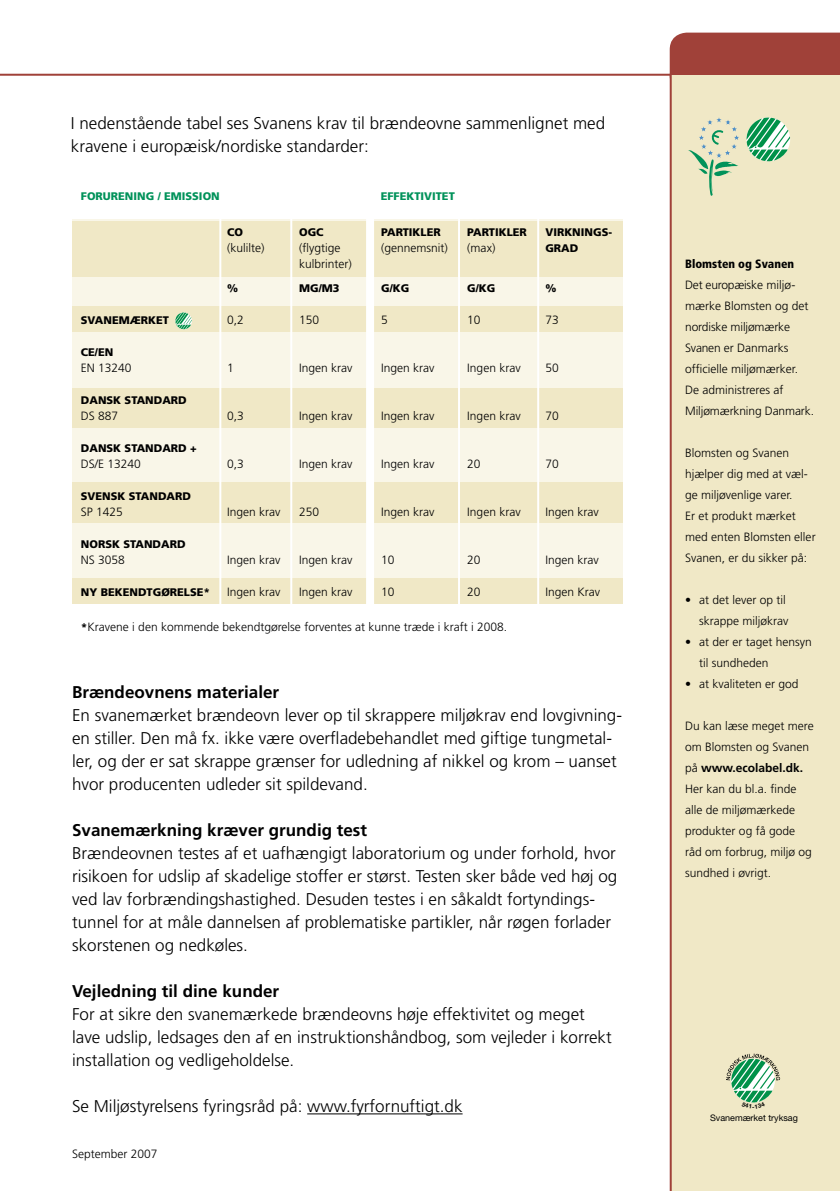
<style>
.page{position:relative;width:840px;height:1191px;background:#fff}
.page>*{position:absolute;margin:0;border:0;box-sizing:border-box;transform-origin:0 0}
.t1{font:300 17px/23px "Frutiger";color:#000}
.t2{font:700 17px "Frutiger";color:#000}
.t3{font:300 12px/21px "Frutiger";color:#000}
.t4{font:900 condensed 12px "Frutiger";color:#000}
.t5{font:900 11px "Frutiger";color:#000}
.t6{font:900 11px "Frutiger";color:#00925a}
.t7{font:9px "Helvetica Neue";color:#000}
.s1{font-weight:900;font-size:11px}
.s2{font-weight:700}
</style>
<div class="page">
<div style="left:72px;top:220px;width:550px;height:384px;background:#f9f6e8"></div>
<div style="left:72px;top:482px;width:550px;height:41px;background:#f0e8c6"></div>
<div style="left:72px;top:388px;width:550px;height:40px;background:#f0e8c6"></div>
<div style="left:72px;top:306px;width:550px;height:25px;background:#f0e8c6"></div>
<div style="left:72px;top:221px;width:550px;height:55px;background:#f0e8c6"></div>
<div style="left:669px;top:33px;width:170px;height:41px;background:#a04139"></div>
<hr style="left:307px;top:1113px;width:155px;height:1px;background:#000">
<svg style="left:175px;top:312px;width:17px;height:17px"></svg>
<hr style="left:0;top:74px;width:839px;height:2px;background:#a04139">
<div style="left:669px;top:75px;width:170px;height:1116px;background:#f0e8c6"></div>
<svg style="left:688px;top:117px;width:50px;height:79px"></svg>
<svg style="left:746px;top:117px;width:43px;height:44px"></svg>
<hr style="left:669px;top:74px;width:2px;height:1117px;background:#a04139">
<div style="left:72px;top:578px;width:550px;height:26px;background:#f0e8c6"></div>
<hr style="left:219px;top:219px;width:2px;height:400px;background:#fff">
<hr style="left:290px;top:217px;width:2px;height:399px;background:#fff">
<div style="left:366px;top:187px;width:8px;height:440px;background:#fff"></div>
<hr style="left:458px;top:216px;width:2px;height:402px;background:#fff">
<hr style="left:537px;top:214px;width:2px;height:404px;background:#fff">
<svg style="left:726px;top:1053px;width:53px;height:50px"></svg>
<h1 class="t1" style="left:71px;top:112px;width:535px">I nedenstående tabel ses Svanens krav til brændeovne sammenlignet med kravene i europæisk/nordiske standarder:</h1>
<p class="t6" style="left:380px;top:190px;width:75px">EFFEKTIVITET</p>
<p class="t6" style="left:81px;top:190px;width:140px">FORURENING / EMISSION</p>
<p class="t5" style="left:227px;top:225px;width:17px">CO</p>
<p class="t5" style="left:299px;top:225px;width:26px">OG C</p>
<p class="t5" style="left:381px;top:225px;width:61px">PARTIKLER</p>
<p class="t5" style="left:467px;top:225px;width:61px">PARTIKLER</p>
<p class="t5" style="left:545px;top:225px;width:68px">VIRKNINGS-</p>
<p class="t3" style="left:227px;top:237px;width:39px">(kulilte)</p>
<p class="t3" style="left:299px;top:237px;width:43px">(flygtige</p>
<p class="t3" style="left:381px;top:237px;width:68px">(gennemsnit)</p>
<p class="t3" style="left:467px;top:237px;width:29px">(max)</p>
<p class="t5" style="left:545px;top:241px;width:35px">GRAD</p>
<p class="t3" style="left:299px;top:253px;width:54px">kulbrinter)</p>
<p class="t5" style="left:227px;top:281px;width:12px">%</p>
<p class="t5" style="left:299px;top:281px;width:42px">MG/M3</p>
<p class="t5" style="left:381px;top:281px;width:30px">G/KG</p>
<p class="t5" style="left:467px;top:281px;width:30px">G/KG</p>
<p class="t5" style="left:545px;top:281px;width:12px">%</p>
<p class="t5" style="left:81px;top:313px;width:90px">SVANEMÆRKET</p>
<p class="t3" style="left:227px;top:309px;width:18px">0,2</p>
<p class="t3" style="left:299px;top:309px;width:22px">150</p>
<p class="t3" style="left:381px;top:309px;width:8px">5</p>
<p class="t3" style="left:467px;top:309px;width:15px">10</p>
<p class="t3" style="left:545px;top:309px;width:15px">73</p>
<p class="t5" style="left:81px;top:345px;width:26px">CE/EN</p>
<p class="t3" style="left:81px;top:357px;width:52px">EN 13240</p>
<p class="t3" style="left:227px;top:357px;width:8px">1</p>
<p class="t3" style="left:299px;top:357px;width:55px">Ingen krav</p>
<p class="t3" style="left:381px;top:357px;width:55px">Ingen krav</p>
<p class="t3" style="left:467px;top:357px;width:55px">Ingen krav</p>
<p class="t3" style="left:545px;top:357px;width:15px">50</p>
<p class="t5" style="left:81px;top:393px;width:107px">DANSK STANDARD</p>
<p class="t3" style="left:81px;top:405px;width:39px">DS 887</p>
<p class="t3" style="left:227px;top:405px;width:18px">0,3</p>
<p class="t3" style="left:299px;top:405px;width:55px">Ingen krav</p>
<p class="t3" style="left:381px;top:405px;width:55px">Ingen krav</p>
<p class="t3" style="left:467px;top:405px;width:55px">Ingen krav</p>
<p class="t3" style="left:545px;top:405px;width:15px">70</p>
<p class="t5" style="left:81px;top:441px;width:117px">DANSK STANDARD +</p>
<p class="t3" style="left:81px;top:453px;width:62px">DS/E 13240</p>
<p class="t3" style="left:227px;top:453px;width:18px">0,3</p>
<p class="t3" style="left:299px;top:453px;width:55px">Ingen krav</p>
<p class="t3" style="left:381px;top:453px;width:55px">Ingen krav</p>
<p class="t3" style="left:467px;top:453px;width:15px">20</p>
<p class="t3" style="left:545px;top:453px;width:15px">70</p>
<p class="t5" style="left:81px;top:489px;width:112px">SVENSK STANDARD</p>
<p class="t3" style="left:81px;top:501px;width:44px">SP 1425</p>
<p class="t3" style="left:227px;top:501px;width:55px">Ingen krav</p>
<p class="t3" style="left:299px;top:501px;width:22px">250</p>
<p class="t3" style="left:381px;top:501px;width:55px">Ingen krav</p>
<p class="t3" style="left:467px;top:501px;width:55px">Ingen krav</p>
<p class="t3" style="left:545px;top:501px;width:55px">Ingen krav</p>
<p class="t5" style="left:81px;top:537px;width:106px">NORSK STANDARD</p>
<p class="t3" style="left:81px;top:549px;width:46px">NS 3058</p>
<p class="t3" style="left:227px;top:549px;width:55px">Ingen krav</p>
<p class="t3" style="left:299px;top:549px;width:55px">Ingen krav</p>
<p class="t3" style="left:381px;top:549px;width:15px">10</p>
<p class="t3" style="left:467px;top:549px;width:15px">20</p>
<p class="t3" style="left:545px;top:549px;width:55px">Ingen krav</p>
<p class="t5" style="left:81px;top:585px;width:131px">NY BEKENDTGØRELSE*</p>
<p class="t3" style="left:227px;top:581px;width:55px">Ingen krav</p>
<p class="t3" style="left:299px;top:581px;width:55px">Ingen krav</p>
<p class="t3" style="left:381px;top:581px;width:15px">10</p>
<p class="t3" style="left:467px;top:581px;width:15px">20</p>
<p class="t3" style="left:545px;top:581px;width:56px">Ingen Krav</p>
<p class="t3" style="left:81px;top:616px;width:427px"><span class="s1">*</span>Kravene i den kommende bekendtgørelse forventes at kunne træde i kraft i 2008.</p>
<h1 class="t2" style="left:72px;top:682px;width:208px">Brændeovnens materialer</h1>
<p class="t1" style="left:72px;top:704px;width:551px">En svanemærket brændeovn lever op til skrappere miljøkrav end lovgivning&shy;en stiller. Den må fx. ikke være overfladebehandlet med giftige tungmetal&shy;ler, og der er sat skrappe grænser for udledning af nikkel og krom – uanset hvor producenten udleder sit spildevand.</p>
<h1 class="t2" style="left:72px;top:820px;width:296px">Svanemærkning kræver grundig test</h1>
<p class="t1" style="left:72px;top:842px;width:546px">Brændeovnen testes af et uafhængigt laboratorium og under forhold, hvor risikoen for udslip af skadelige stoffer er størst. Testen sker både ved høj og ved lav forbrændingshastighed. Desuden testes i en såkaldt fortyndings&shy;tunnel for at måle dannelsen af problematiske partikler, når røgen forlader skorstenen og nedkøles.</p>
<h1 class="t2" style="left:72px;top:981px;width:208px">Vejledning til dine kunder</h1>
<h1 class="t1" style="left:72px;top:1003px;width:541px">For at sikre den svanemærkede brændeovns høje effektivitet og meget lave udslip, ledsages den af en instruktionshåndbog, som vejleder i korrekt installation og vedligeholdelse.</h1>
<h1 class="t1" style="left:72px;top:1095px;width:392px">Se Miljøstyrelsens fyringsråd på: www.fyrfornuftigt.dk</h1>
<p class="t3" style="left:72px;top:1143px;width:87px">September 2007</p>
<p class="t4" style="left:684px;top:256px;width:110px">Blomsten og Svanen</p>
<p class="t3" style="left:684px;top:274px;width:130px">Det europæiske miljø&shy;mærke Blomsten og det nordiske miljømærke<br>Svanen er Danmarks officielle miljømærker.<br>De administreres af<br>Miljømærkning Danmark.</p>
<p class="t3" style="left:684px;top:442px;width:132px">Blomsten og Svanen hjælper dig med at væl&shy;ge miljøvenlige varer.<br>Er et produkt mærket med enten Blomsten eller<br>Svanen, er du sikker på:</p>
<p class="t3" style="left:684px;top:589px;width:105px;text-align:right">• at det lever op til skrappe miljøkrav</p>
<p class="t3" style="left:698px;top:631px;width:114px;text-indent:-14px">• at der er taget hensyn til sundheden</p>
<p class="t3" style="left:684px;top:673px;width:115px">• at kvaliteten er god</p>
<p class="t3" style="left:684px;top:715px;width:130px">Du kan læse meget mere om Blomsten og Svanen på <span class="s2">www.ecolabel.dk.<br></span>Her kan du bl.a. finde alle de miljømærkede produkter og få gode råd om forbrug, miljø og sundhed i øvrigt.</p>
<p class="t7" style="left:709px;top:1112px;width:89px">Svanemærket tryksag</p>
</div>
